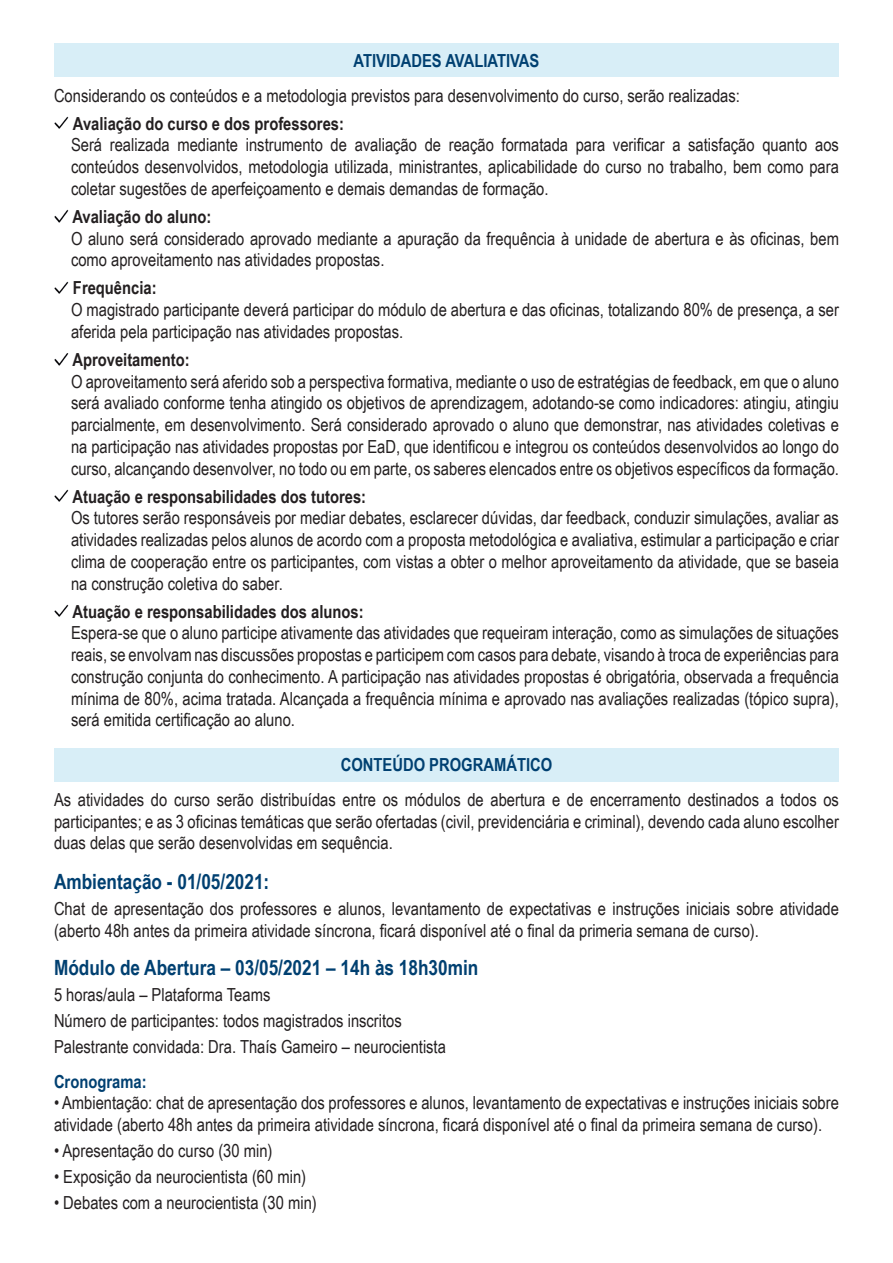
<style>
.page{position:relative;width:893px;height:1263px;background:#fff}
.page>*{position:absolute;margin:0;border:0;box-sizing:border-box;transform-origin:0 0}
.t1{font:700 21px "Arial Narrow";color:#004071}
.t2{font:18px/21.8px "Arial Narrow";color:#231f20;text-align:justify}
.t3{font:700 18px "Arial Narrow";color:#231f20}
.t4{font:700 18px "Arial Narrow";color:#004071}
</style>
<div class="page">
<div style="left:54px;top:43px;width:785px;height:34px;background:#d8eef7"></div>
<div style="left:54px;top:748px;width:785px;height:33px;background:#d8eef7"></div>
<img style="left:54px;top:117px;width:15px;height:12px">
<img style="left:54px;top:210px;width:15px;height:13px">
<img style="left:54px;top:281px;width:15px;height:13px">
<img style="left:54px;top:353px;width:15px;height:13px">
<img style="left:54px;top:490px;width:15px;height:12px">
<img style="left:54px;top:605px;width:15px;height:12px">
<p class="t4" style="left:353px;top:47px;width:187px">ATIVIDADES AVALIATIVAS</p>
<p class="t2" style="left:54px;top:84px;width:687px">Considerando os conteúdos e a metodologia previstos para desenvolvimento do curso, serão realizadas:</p>
<p class="t3" style="left:73px;top:110px;width:272px">Avaliação do curso e dos professores:</p>
<p class="t2" style="left:71px;top:133px;width:769px">Será realizada mediante instrumento de avaliação de reação formatada para verificar a satisfação quanto aos conteúdos desenvolvidos, metodologia utilizada, ministrantes, aplicabilidade do curso no trabalho, bem como para coletar sugestões de aperfeiçoamento e demais demandas de formação.</p>
<p class="t3" style="left:72px;top:203px;width:140px">Avaliação do aluno:</p>
<p class="t2" style="left:71px;top:227px;width:769px">O aluno será considerado aprovado mediante a apuração da frequência à unidade de abertura e às oficinas, bem como aproveitamento nas atividades propostas.</p>
<p class="t3" style="left:73px;top:274px;width:85px">Frequência:</p>
<p class="t2" style="left:71px;top:298px;width:769px">O magistrado participante deverá participar do módulo de abertura e das oficinas, totalizando 80% de presença, a ser aferida pela participação nas atividades propostas.</p>
<p class="t3" style="left:72px;top:346px;width:119px">Aproveitamento:</p>
<p class="t2" style="left:71px;top:370px;width:769px">O aproveitamento será aferido sob a perspectiva formativa, mediante o uso de estratégias de feedback, em que o aluno será avaliado conforme tenha atingido os objetivos de aprendizagem, adotando-se como indicadores: atingiu, atingiu parcialmente, em desenvolvimento. Será considerado aprovado o aluno que demonstrar, nas atividades coletivas e na participação nas atividades propostas por EaD, que identificou e integrou os conteúdos desenvolvidos ao longo do curso, alcançando desenvolver, no todo ou em parte, os saberes elencados entre os objetivos específicos da formação.</p>
<p class="t3" style="left:72px;top:483px;width:295px">Atuação e responsabilidades dos tutores:</p>
<p class="t2" style="left:71px;top:506px;width:769px">Os tutores serão responsáveis por mediar debates, esclarecer dúvidas, dar feedback, conduzir simulações, avaliar as atividades realizadas pelos alunos de acordo com a proposta metodológica e avaliativa, estimular a participação e criar clima de cooperação entre os participantes, com vistas a obter o melhor aproveitamento da atividade, que se baseia na construção coletiva do saber.</p>
<p class="t3" style="left:72px;top:598px;width:293px">Atuação e responsabilidades dos alunos:</p>
<p class="t2" style="left:71px;top:621px;width:769px">Espera-se que o aluno participe ativamente das atividades que requeiram interação, como as simulações de situações reais, se envolvam nas discussões propostas e participem com casos para debate, visando à troca de experiências para construção conjunta do conhecimento. A participação nas atividades propostas é obrigatória, observada a frequência mínima de 80%, acima tratada. Alcançada a frequência mínima e aprovado nas avaliações realizadas (tópico supra), será emitida certificação ao aluno.</p>
<p class="t4" style="left:341px;top:751px;width:213px">CONTEÚDO PROGRAMÁTICO</p>
<p class="t2" style="left:54px;top:788px;width:786px">As atividades do curso serão distribuídas entre os módulos de abertura e de encerramento destinados a todos os participantes; e as 3 oficinas temáticas que serão ofertadas (civil, previdenciária e criminal), devendo cada aluno escolher duas delas que serão desenvolvidas em sequência.</p>
<p class="t1" style="left:54px;top:866px;width:217px">Ambientação - 01/05/2021:</p>
<p class="t2" style="left:54px;top:897px;width:786px">Chat de apresentação dos professores e alunos, levantamento de expectativas e instruções iniciais sobre atividade (aberto 48h antes da primeira atividade síncrona, ficará disponível até o final da primeria semana de curso).</p>
<p class="t1" style="left:54px;top:952px;width:426px">Módulo de Abertura – 03/05/2021 – 14h às 18h30min</p>
<p class="t2" style="left:54px;top:981px;width:393px;line-height:26px;text-align:left">5 horas/aula – Plataforma Teams<br>Número de participantes: todos magistrados inscritos<br>Palestrante convidada: Dra. Thaís Gameiro – neurocientista</p>
<p class="t4" style="left:54px;top:1068px;width:94px">Cronograma:</p>
<p class="t2" style="left:54px;top:1091px;width:786px">• Ambientação: chat de apresentação dos professores e alunos, levantamento de expectativas e instruções iniciais sobre atividade (aberto 48h antes da primeira atividade síncrona, ficará disponível até o final da primeira semana de curso).</p>
<p class="t2" style="left:54px;top:1139px;width:220px">• Apresentação do curso (30 min)</p>
<p class="t2" style="left:54px;top:1165px;width:254px">• Exposição da neurocientista (60 min)</p>
<p class="t2" style="left:54px;top:1191px;width:264px">• Debates com a neurocientista (30 min)</p>
</div>
